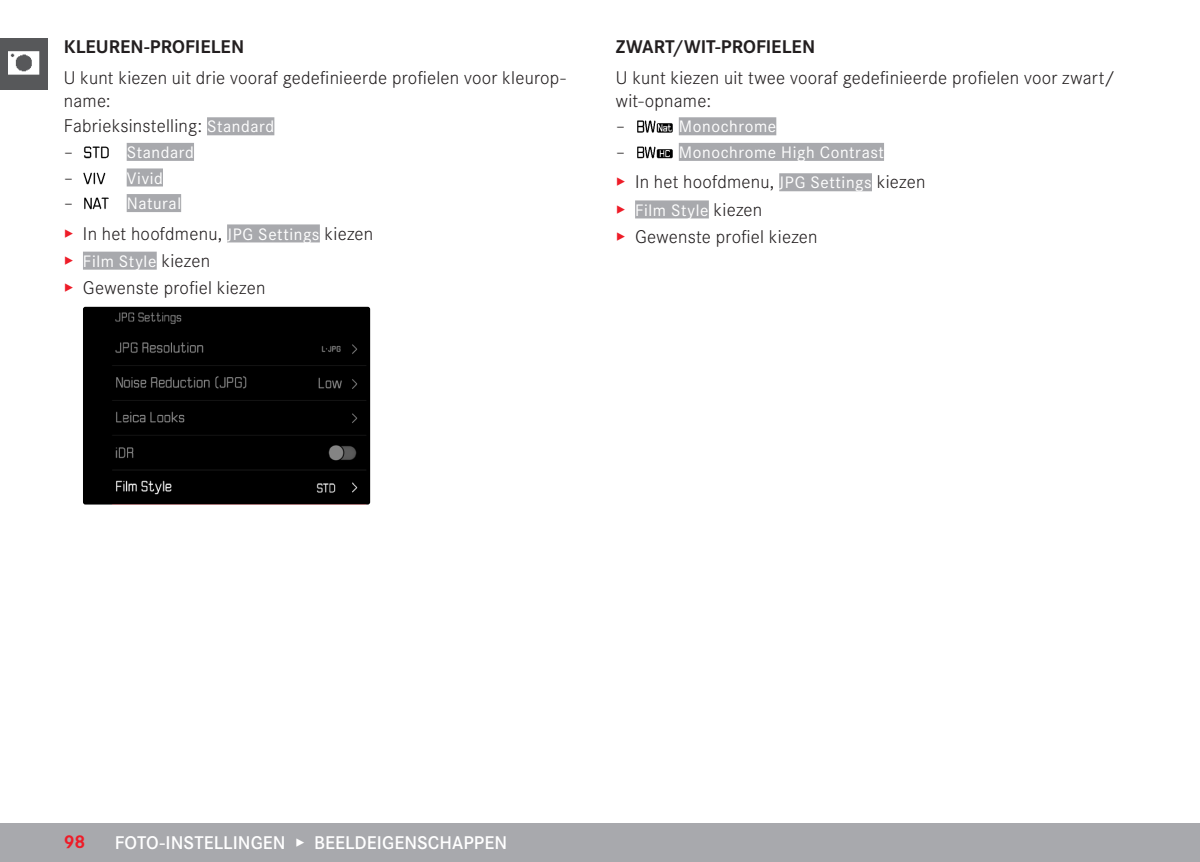
<style>
.page{position:relative;width:1200px;height:862px;background:#fff}
.page>*{position:absolute;margin:0;border:0;box-sizing:border-box;transform-origin:0 0}
.Text____Body_Text{font:300 19.12px/22.3px "Corporate S";letter-spacing:.01em;color:#231f20}
.t1{font:600 19.12px "Corporate S";letter-spacing:.005em;color:#fff}
.Heading____Heading_03{font:700 19.12px "Corporate S";color:#231f20}
.t2{font:700 19.12px "Corporate S";color:#ee1c28}
.t3{font:17.32px "Corporate S";letter-spacing:.035em;color:#fff}
.s1{font-weight:400;font-size:17.32px;color:#fff}
.s2{color:#ee1c28}
.s3{font-weight:300;font-size:19.12px;color:#ee1c28}
.s4{font-weight:300;font-size:19.12px;color:#231f20}
</style>
<div class="page">
<div style="left:0;top:38px;width:48px;height:51px;background:#57585a"></div>
<img style="left:9px;top:51px;width:31px;height:24px">
<div style="left:0;top:823px;width:1199px;height:38px;background:#a8a9ad"></div>
<div style="left:207px;top:117px;width:67px;height:18px;background:#a8a9ad"></div>
<div style="left:127px;top:143px;width:67px;height:18px;background:#a8a9ad"></div>
<div style="left:127px;top:168px;width:36px;height:18px;background:#a8a9ad"></div>
<div style="left:127px;top:194px;width:54px;height:18px;background:#a8a9ad"></div>
<div style="left:227px;top:224px;width:93px;height:18px;background:#a8a9ad"></div>
<div style="left:83px;top:251px;width:74px;height:18px;background:#a8a9ad"></div>
<img style="left:83px;top:146px;width:26px;height:13px">
<img style="left:83px;top:172px;width:23px;height:13px">
<img style="left:84px;top:197px;width:25px;height:13px">
<img style="left:83px;top:306px;width:287px;height:198px">
<div style="left:678px;top:117px;width:98px;height:18px;background:#a8a9ad"></div>
<div style="left:678px;top:143px;width:205px;height:18px;background:#a8a9ad"></div>
<div style="left:779px;top:173px;width:92px;height:18px;background:#a8a9ad"></div>
<div style="left:635px;top:200px;width:73px;height:18px;background:#a8a9ad"></div>
<img style="left:637px;top:120px;width:36px;height:13px">
<img style="left:637px;top:146px;width:36px;height:13px">
<p class="Heading____Heading_03" style="left:64px;top:32px;width:182px">KLEUREN-PROFIELEN</p>
<p class="Text____Body_Text" style="left:64px;top:66px;width:503px">U kunt kiezen uit drie vooraf gedefinieerde profielen voor kleurop&shy;name:</p>
<p class="Text____Body_Text" style="left:64px;top:114px;width:212px">Fabrieksinstelling: <span class="s1">Standard</span></p>
<p class="Text____Body_Text" style="left:64px;top:139px;width:11px">–</p>
<p class="t3" style="left:127px;top:140px;width:69px">Standard</p>
<p class="Text____Body_Text" style="left:64px;top:165px;width:11px">–</p>
<p class="t3" style="left:127px;top:165px;width:38px">Vivid</p>
<p class="Text____Body_Text" style="left:64px;top:190px;width:11px">–</p>
<p class="t3" style="left:127px;top:191px;width:56px">Natural</p>
<p class="Text____Body_Text" style="left:64px;top:221px;width:311px"><span class="s2">▸</span> In het hoofdmenu, <span class="s1">JPG Settings</span> kiezen</p>
<p class="t3" style="left:64px;top:248px;width:148px"><span class="s3">▸</span> Film Style <span class="s4">kiezen</span></p>
<p class="Text____Body_Text" style="left:64px;top:275px;width:203px"><span class="s2">▸</span> Gewenste profiel kiezen</p>
<p class="Heading____Heading_03" style="left:615px;top:32px;width:201px">ZWART/WIT-PROFIELEN</p>
<p class="Text____Body_Text" style="left:615px;top:66px;width:500px">U kunt kiezen uit twee vooraf gedefinieerde profielen voor zwart/ wit-opname:</p>
<p class="Text____Body_Text" style="left:615px;top:114px;width:11px">–</p>
<p class="t3" style="left:678px;top:114px;width:99px">Monochrome</p>
<p class="Text____Body_Text" style="left:615px;top:139px;width:11px">–</p>
<p class="t3" style="left:678px;top:140px;width:207px">Monochrome High Contrast</p>
<p class="Text____Body_Text" style="left:615px;top:170px;width:311px"><span class="s2">▸</span> In het hoofdmenu, <span class="s1">JPG Settings</span> kiezen</p>
<p class="t3" style="left:615px;top:197px;width:148px"><span class="s3">▸</span> Film Style <span class="s4">kiezen</span></p>
<p class="Text____Body_Text" style="left:615px;top:224px;width:203px"><span class="s2">▸</span> Gewenste profiel kiezen</p>
<p class="t2" style="left:64px;top:826px;width:23px">98</p>
<p class="t1" style="left:115px;top:827px;width:394px">FOTO-INSTELLINGEN ▸ BEELDEIGENSCHAPPEN</p>
</div>
